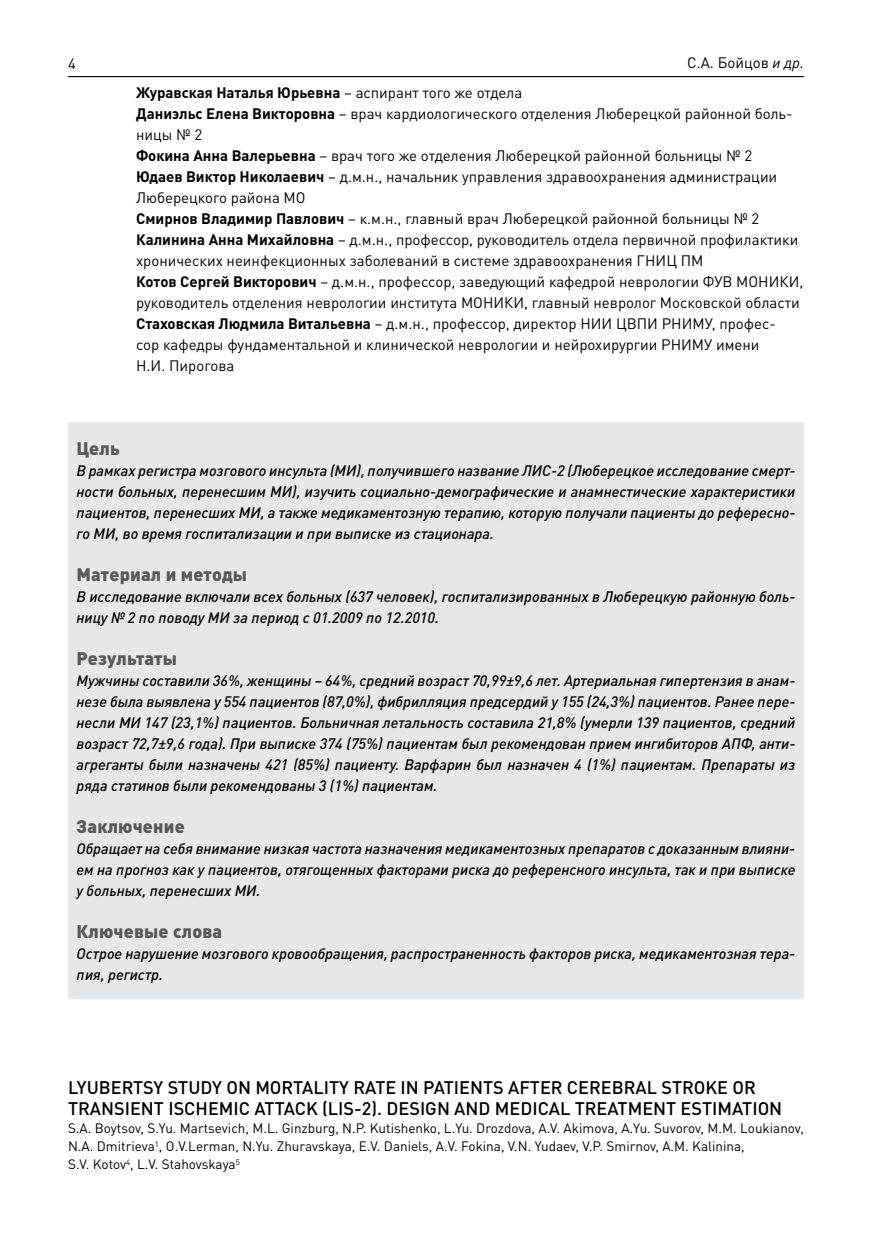
<style>
.page{position:relative;width:872px;height:1234px;background:#fff}
.page>*{position:absolute;margin:0;border:0;box-sizing:border-box;transform-origin:0 0}
.t1{font:500 18px/21.6px "DIN Pro";color:#000}
.t2{font:900 18px "DIN Pro";letter-spacing:.01em;color:#58595b}
.t3{font:italic 500 15px/21px "DIN Pro";color:#000;text-align:justify}
.t4{font:15px/21px "DIN Pro";color:#000}
.t5{font:13.5px/18px "DIN Pro";color:#000}
.s1{font-style:italic}
.s2{font-weight:700}
</style>
<div class="page">
<hr style="left:68px;top:76px;width:736px;height:1px;background:#000">
<div style="left:68px;top:422px;width:736px;height:576px;background:#e6e7e8"></div>
<p class="t4" style="left:68px;top:52px;width:9px">4</p>
<p class="t4" style="left:687px;top:50px;width:118px">С.А. Бойцов <span class="s1">и др.</span></p>
<p class="t4" style="left:136px;top:80px;width:668px"><span class="s2">Журавская Наталья Юрьевна</span> – аспирант того же отдела<br><span class="s2">Даниэльс Елена Викторовна</span> – врач кардиологического отделения Люберецкой районной боль&shy;ницы № 2<br><span class="s2">Фокина Анна Валерьевна</span> – врач того же отделения Люберецкой районной больницы № 2<br><span class="s2">Юдаев Виктор Николаевич</span> – д.м.н., начальник управления здравоохранения администрации Люберецкого района МО<br><span class="s2">Смирнов Владимир Павлович</span> – к.м.н., главный врач Люберецкой районной больницы № 2<br><span class="s2">Калинина Анна Михайловна</span> – д.м.н., профессор, руководитель отдела первичной профилактики хронических неинфекционных заболеваний в системе здравоохранения ГНИЦ ПМ<br><span class="s2">Котов Сергей Викторович</span> – д.м.н., профессор, заведующий кафедрой неврологии ФУВ МОНИКИ, руководитель отделения неврологии института МОНИКИ, главный невролог Московской области <span class="s2">Стаховская Людмила Витальевна</span> – д.м.н., профессор, директор НИИ ЦВПИ РНИМУ, профес-<br>сор кафедры фундаментальной и клинической неврологии и нейрохирургии РНИМУ имени<br>Н.И. Пирогова</p>
<p class="t2" style="left:77px;top:433px;width:45px">Цель</p>
<p class="t3" style="left:77px;top:458px;width:720px">В рамках регистра мозгового инсульта (МИ), получившего название ЛИС-2 (Люберецкое исследование смерт&shy;ности больных, перенесшим МИ), изучить социально-демографические и анамнестические характеристики пациентов, перенесших МИ, а также медикаментозную терапию, которую получали пациенты до рефересно&shy;го МИ, во время госпитализации и при выписке из стационара.</p>
<p class="t2" style="left:77px;top:559px;width:172px">Материал и методы</p>
<p class="t3" style="left:77px;top:584px;width:720px">В исследование включали всех больных (637 человек), госпитализированных в Люберецкую районную боль&shy;ницу № 2 по поводу МИ за период с 01.2009 по 12.2010.</p>
<p class="t2" style="left:77px;top:643px;width:102px">Результаты</p>
<p class="t3" style="left:77px;top:668px;width:720px">Мужчины составили 36%, женщины – 64%, средний возраст 70,99±9,6 лет. Артериальная гипертензия в анам&shy;незе была выявлена у 554 пациентов (87,0%), фибрилляция предсердий у 155 (24,3%) пациентов. Ранее пере&shy;несли МИ 147 (23,1%) пациентов. Больничная летальность составила 21,8% (умерли 139 пациентов, средний возраст 72,7±9,6 года). При выписке 374 (75%) пациентам был рекомендован прием ингибиторов АПФ, анти&shy;агреганты были назначены 421 (85%) пациенту. Варфарин был назначен 4 (1%) пациентам. Препараты из ряда статинов были рекомендованы 3 (1%) пациентам.</p>
<p class="t2" style="left:77px;top:811px;width:110px">Заключение</p>
<p class="t3" style="left:77px;top:836px;width:720px">Обращает на себя внимание низкая частота назначения медикаментозных препаратов с доказанным влияни&shy;ем на прогноз как у пациентов, отягощенных факторами риска до референсного инсульта, так и при выписке у больных, перенесших МИ.</p>
<p class="t2" style="left:77px;top:916px;width:147px">Ключевые слова</p>
<p class="t3" style="left:77px;top:941px;width:720px">Острое нарушение мозгового кровообращения, распространенность факторов риска, медикаментозная тера&shy;пия, регистр.</p>
<p class="t1" style="left:68px;top:1074px;width:715px">LYUBERTSY STUDY ON MORTALITY RATE IN PATIENTS AFTER CEREBRAL STROKE OR<br>TRANSIENT ISCHEMIC ATTACK (LIS-2). DESIGN AND MEDICAL TREATMENT ESTIMATION</p>
<p class="t5" style="left:68px;top:1117px;width:737px">S.A. Boytsov, S.Yu. Martsevich, M.L. Ginzburg, N.P. Kutishenko, L.Yu. Drozdova, A.V. Akimova, A.Yu. Suvorov, M.M. Loukianov,<br>N.A. Dmitrieva<sup>1</sup>, O.V.Lerman, N.Yu. Zhuravskaya, E.V. Daniels, A.V. Fokina, V.N. Yudaev, V.P. Smirnov, A.M. Kalinina,<br>S.V. Kotov<sup>4</sup>, L.V. Stahovskaya<sup>5</sup></p>
</div>
